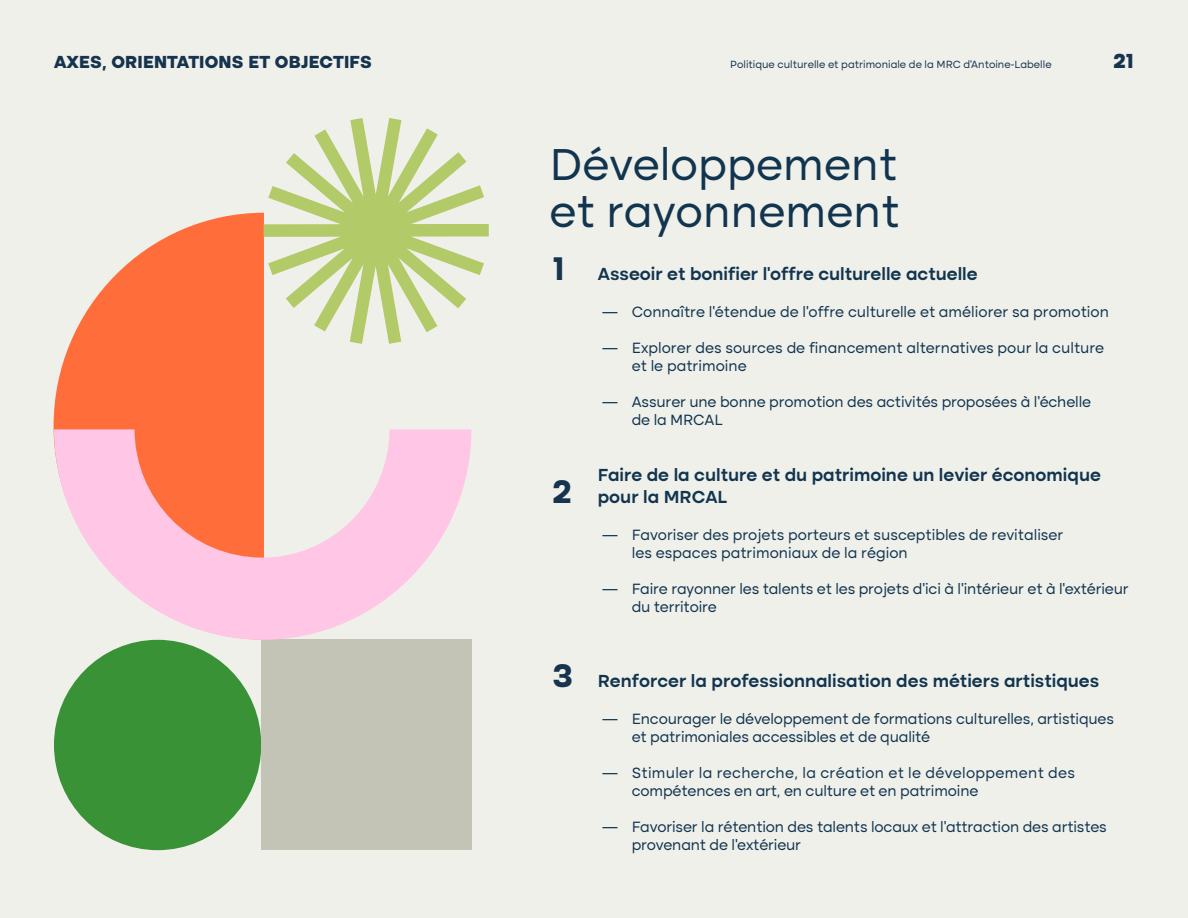
<style>
.page{position:relative;width:1188px;height:918px;background:#f0f0eb}
.page>*{position:absolute;margin:0;border:0;box-sizing:border-box;transform-origin:0 0}
.t1{font:45px/46.5px "Altone";color:#12354f}
.t2{font:700 33px "Altone";color:#17344e}
.t3{font:800 21px "Altone";color:#17344e}
.t4{font:600 18px/21.6px "Altone";color:#12354f}
.t5{font:800 18px "Altone";letter-spacing:.01em;color:#17344e}
.t6{font:15px/18px "Altone";letter-spacing:-.01em;color:#12354f}
.t7{font:15px/18px "Altone";letter-spacing:.02em;color:#12354f}
.t8{font:10.5px "Altone";color:#17344e}
.s1{font-weight:700;font-size:33px;color:#17344e}
</style>
<div class="page">
<svg style="left:54px;top:213px;width:210px;height:216px;fill:#ff6d3a"></svg>
<div style="left:54px;top:640px;width:207px;height:210px;background:#399235;border-radius:50%"></div>
<svg style="left:264px;top:118px;width:225px;height:226px"></svg>
<div style="left:261px;top:640px;width:211px;height:210px;background:#c3c4b6"></div>
<svg style="left:54px;top:429px;width:417px;height:211px;fill:#ffc6e5"></svg>
<p class="t5" style="left:54px;top:53px;width:319px">AXES, ORIENTATIONS ET OBJECTIFS</p>
<p class="t8" style="left:730px;top:59px;width:323px">Politique culturelle et patrimoniale de la MRC d’Antoine-Labelle</p>
<h3 class="t3" style="left:1114px;top:51px;width:22px">21</h3>
<h1 class="t1" style="left:550px;top:144px;width:352px">Développement et rayonnement</h1>
<p class="t4" style="left:553px;top:264px;width:427px"><span class="s1">1</span> Asseoir et bonifier l’offre culturelle actuelle</p>
<h2 class="t2" style="left:553px;top:477px;width:21px">2</h2>
<h2 class="t2" style="left:553px;top:661px;width:22px">3</h2>
<p class="t6" style="left:602px;top:304px;width:18px">—</p>
<p class="t6" style="left:602px;top:340px;width:18px">—</p>
<p class="t6" style="left:602px;top:394px;width:18px">—</p>
<p class="t6" style="left:632px;top:304px;width:479px">Connaître l’étendue de l’offre culturelle et améliorer sa promotion</p>
<p class="t6" style="left:632px;top:340px;width:474px">Explorer des sources de financement alternatives pour la culture et le patrimoine</p>
<p class="t6" style="left:632px;top:394px;width:461px">Assurer une bonne promotion des activités proposées à l’échelle de la MRCAL</p>
<p class="t4" style="left:598px;top:465px;width:505px">Faire de la culture et du patrimoine un levier économique pour la MRCAL</p>
<p class="t6" style="left:602px;top:527px;width:18px">—</p>
<p class="t6" style="left:602px;top:581px;width:18px">—</p>
<p class="t6" style="left:632px;top:527px;width:433px">Favoriser des projets porteurs et susceptibles de revitaliser les espaces patrimoniaux de la région</p>
<p class="t6" style="left:632px;top:581px;width:498px">Faire rayonner les talents et les projets d’ici à l’intérieur et à l’extérieur du territoire</p>
<p class="t4" style="left:598px;top:671px;width:503px">Renforcer la professionnalisation des métiers artistiques</p>
<p class="t6" style="left:602px;top:711px;width:18px">—</p>
<p class="t6" style="left:602px;top:765px;width:18px">—</p>
<p class="t6" style="left:602px;top:819px;width:18px">—</p>
<p class="t6" style="left:632px;top:711px;width:484px">Encourager le développement de formations culturelles, artistiques et patrimoniales accessibles et de qualité</p>
<p class="t7" style="left:632px;top:765px;width:445px">Stimuler la recherche, la création et le développement des compétences en art, en culture et en patrimoine</p>
<p class="t6" style="left:632px;top:819px;width:477px">Favoriser la rétention des talents locaux et l’attraction des artistes provenant de l’extérieur</p>
</div>
